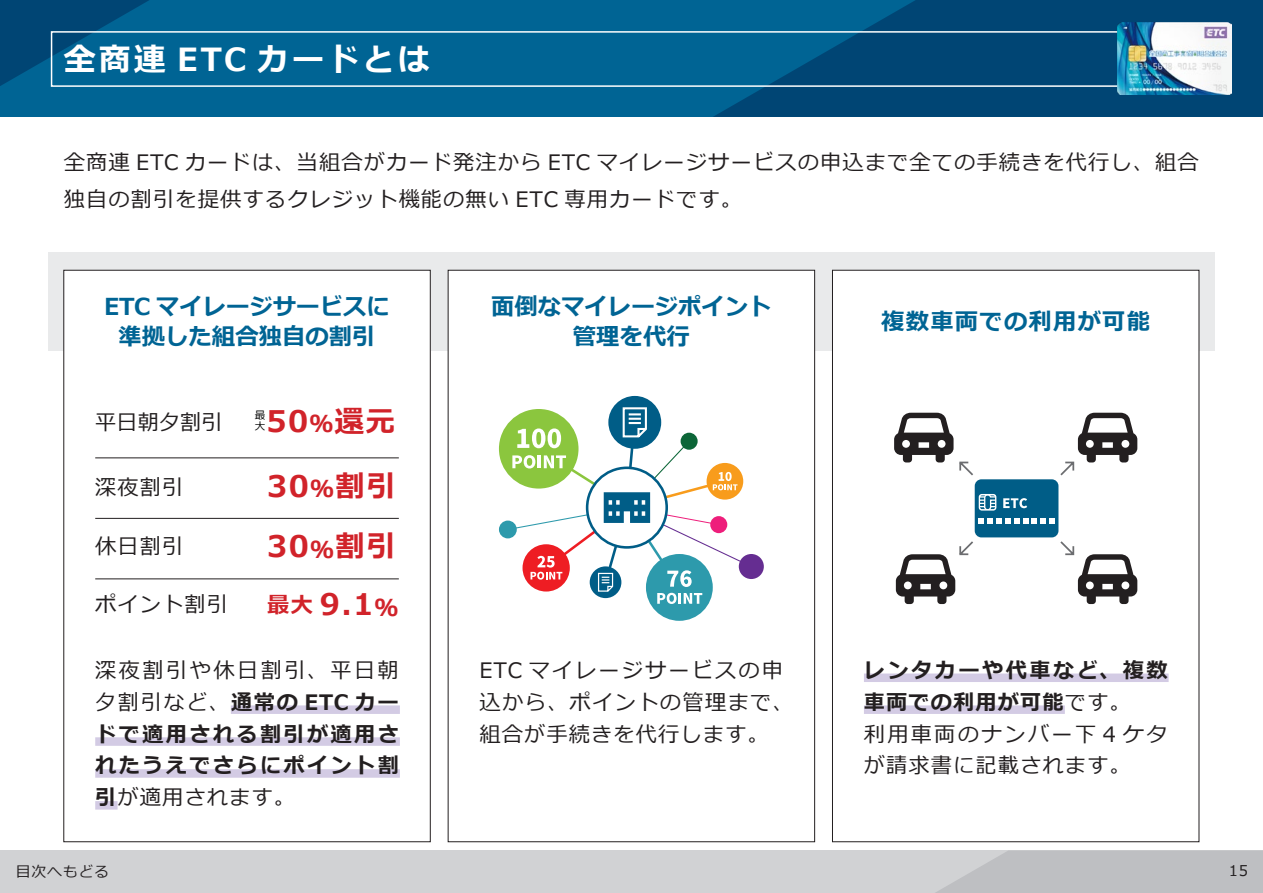
<style>
.page{position:relative;width:1263px;height:893px;background:#fff}
.page>*{position:absolute;margin:0;border:0;box-sizing:border-box;transform-origin:0 0}
.t1{font:700 31.95px "Meiryo";letter-spacing:.1em;color:#fff}
.t2{font:700 29.7px "Meiryo";letter-spacing:.05em;color:#d1232a}
.t3{font:700 23.4px/29.7px "Meiryo";color:#006494;text-align:center}
.t4{font:700 23.4px "Meiryo";letter-spacing:.05em;color:#006494}
.t5{font:21.3px/32px "Meiryo";letter-spacing:.05em;color:#231f20}
.t6{font:700 21.3px/32px "Meiryo";letter-spacing:.105em;color:#231f20;text-align:justify}
.t7{font:21.3px/32px "Meiryo";letter-spacing:.075em;color:#231f20}
.t8{font:14.85px "Meiryo";letter-spacing:.05em;color:#231f20}
.t9{font:10.65px/10.9px "Meiryo";color:#030303}
.s1{font-size:23.4px}
.s2{font-size:22.35px}
.s3{font-weight:400}
.s4{font-weight:700}
</style>
<div class="page">
<div style="left:0;top:0;width:1263px;height:117px;background:#006494"></div>
<svg style="left:713px;top:0;width:550px;height:117px;fill:#004574"></svg>
<svg style="left:0;top:0;width:149px;height:87px"></svg>
<div style="left:51px;top:31px;width:1166px;height:56px;border:1px solid #fff"></div>
<img style="left:1117px;top:22px;width:114px;height:72px">
<div style="left:0;top:850px;width:1263px;height:43px;background:#d1d2d4"></div>
<svg style="left:935px;top:851px;width:328px;height:42px;background:#c0c1c3"></svg>
<div style="left:48px;top:252px;width:1167px;height:99px;background:#e9eaeb"></div>
<div style="left:64px;top:270px;width:366px;height:572px;background:#fff"></div>
<div style="left:448px;top:270px;width:367px;height:572px;background:#fff"></div>
<div style="left:832px;top:270px;width:367px;height:572px;background:#fff"></div>
<div style="left:231px;top:705px;width:169px;height:9px;background:#d3cbe4"></div>
<div style="left:95px;top:737px;width:305px;height:9px;background:#d3cbe4"></div>
<div style="left:95px;top:769px;width:305px;height:9px;background:#d3cbe4"></div>
<div style="left:95px;top:801px;width:23px;height:9px;background:#d3cbe4"></div>
<div style="left:864px;top:673px;width:304px;height:9px;background:#d3cbe4"></div>
<div style="left:864px;top:705px;width:201px;height:9px;background:#d3cbe4"></div>
<hr style="left:95px;top:458px;width:304px;height:1px;background:#231f20">
<hr style="left:95px;top:518px;width:304px;height:1px;background:#231f20">
<hr style="left:95px;top:579px;width:304px;height:1px;background:#231f20">
<div style="left:499px;top:409px;width:79px;height:80px;background:#8bc63e;border-radius:50%"></div>
<div style="left:608px;top:396px;width:53px;height:53px;background:#005d87;border-radius:50%"></div>
<div style="left:646px;top:554px;width:67px;height:67px;background:#2d9aac;border-radius:50%"></div>
<div style="left:499px;top:521px;width:18px;height:17px;background:#2d9aac;border-radius:50%"></div>
<div style="left:739px;top:554px;width:25px;height:25px;background:#652d91;border-radius:50%"></div>
<svg style="left:507px;top:406px;width:243px;height:198px"></svg>
<svg style="left:894px;top:413px;width:243px;height:191px"></svg>
<h1 class="t1" style="left:64px;top:36px;width:367px">全商連 ETC カードとは</h1>
<p class="t5" style="left:64px;top:144px;width:1136px;line-height:37.2px">全商連 ETC カードは、当組合がカード発注から ETC マイレージサービスの申込まで全ての手続きを代行し、組合独自の割引を提供するクレジット機能の無い ETC 専用カードです。</p>
<p class="t3" style="left:104px;top:293px;width:287px">ETC マイレージサービスに準拠した組合独自の割引</p>
<p class="t3" style="left:491px;top:293px;width:282px">面倒なマイレージポイント管理を代行</p>
<p class="t5" style="left:95px;top:407px;width:129px">平日朝夕割引</p>
<h2 class="t2" style="left:267px;top:400px;width:130px">50<span class="s1">％</span>還元</h2>
<p class="t9" style="left:255px;top:410px;width:12px">最大</p>
<p class="t5" style="left:95px;top:473px;width:90px">深夜割引</p>
<h2 class="t2" style="left:267px;top:465px;width:130px">30<span class="s1">％</span>割引</h2>
<p class="t5" style="left:95px;top:531px;width:90px">休日割引</p>
<h2 class="t2" style="left:267px;top:525px;width:130px">30<span class="s1">％</span>割引</h2>
<p class="t5" style="left:95px;top:590px;width:134px">ポイント割引</p>
<h2 class="t2" style="left:267px;top:584px;width:132px"><span class="s2">最大</span> 9.1<span class="s1">％</span></h2>
<p class="t4" style="left:881px;top:305px;width:270px">複数車両での利用が可能</p>
<p class="t6" style="left:95px;top:655px;width:305px"><span class="s3">深夜割引や休日割引、平日朝夕割引など、</span>通常の ETC カードで適用される割引が適用されたうえでさらにポイント割引<span class="s3">が適用されます。</span></p>
<p class="t5" style="left:480px;top:655px;width:316px">ETC マイレージサービスの申込から、ポイントの管理まで、組合が手続きを代行します。</p>
<p class="t7" style="left:864px;top:655px;width:305px"><span class="s4">レンタカーや代車など、複数車両での利用が可能</span>です。<br>利用車両のナンバー下 4 ケタが請求書に記載されます。</p>
<p class="t8" style="left:16px;top:861px;width:95px">目次へもどる</p>
<p class="t8" style="left:1229px;top:860px;width:21px">15</p>
</div>
